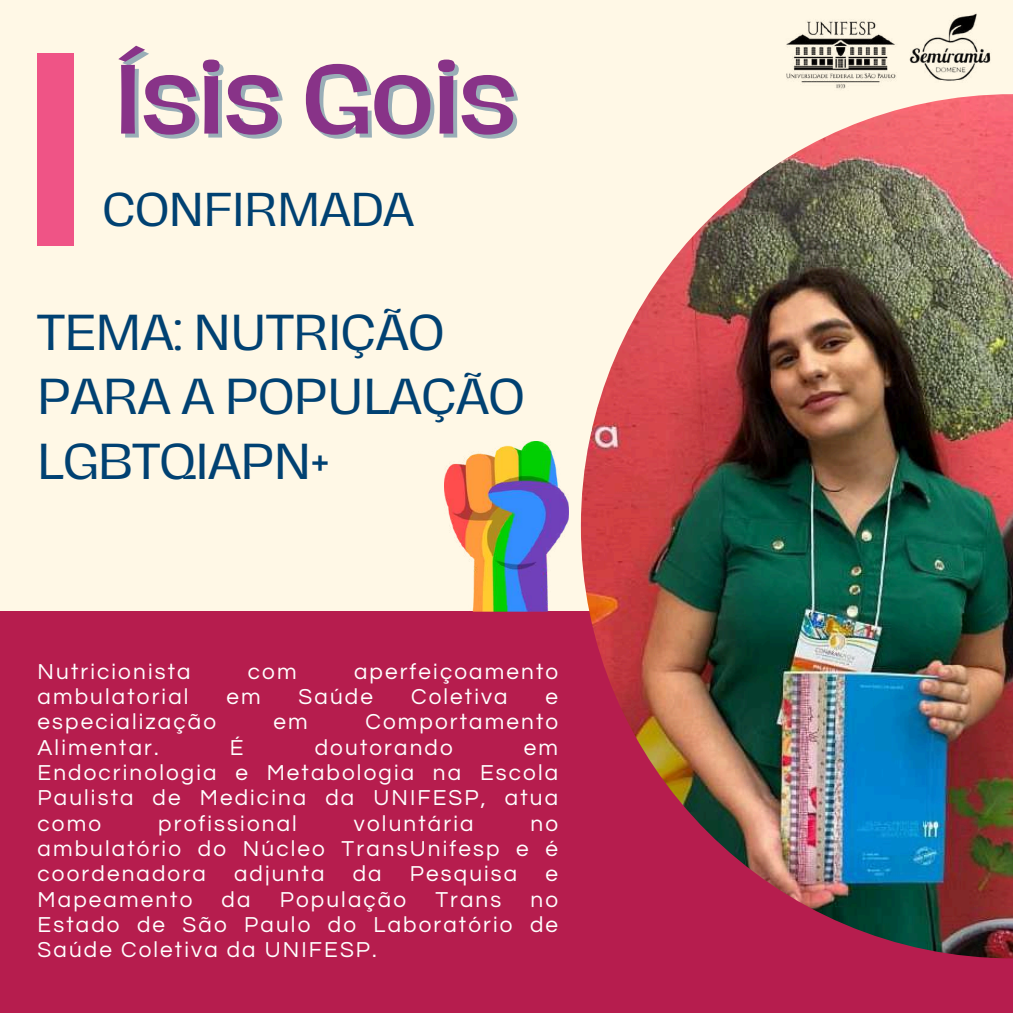
<style>
.page{position:relative;width:1013px;height:1013px;background:#fff}
.page>*{position:absolute;margin:0;border:0;box-sizing:border-box;transform-origin:0 0}
.t1{font:500 90px "Hagrid";color:#838}
.t2{font:46.25px/64.8px "Hagrid";color:#004172}
.t3{font:43.5px "Hagrid";color:#004172}
.t4{font:22.5px/25.2px "Questrial";letter-spacing:.095em;color:#fff;text-align:justify}
</style>
<div class="page">
<div style="left:0;top:0;width:1012px;height:1012px;background:#fff8e6"></div>
<div style="left:0;top:611px;width:1012px;height:401px;background:#b61d4e"></div>
<img style="left:581px;top:94px;width:431px;height:864px">
<div style="left:38px;top:53px;width:36px;height:193px;background:#ef5486"></div>
<img style="left:909px;top:13px;width:82px;height:68px">
<img style="left:786px;top:20px;width:110px;height:69px">
<img style="left:444px;top:441px;width:124px;height:170px">
<h1 class="t1" style="left:114px;top:56px;width:403px">ÍSIS GOIS</h1>
<h3 class="t3" style="left:103px;top:189px;width:312px">CONFIRMADA</h3>
<h2 class="t2" style="left:38px;top:301px;width:488px">TEMA: NUTRIÇÃO<br>PARA A POPULAÇÃO<br>LGBTQIAPN+</h2>
<p class="t4" style="left:38px;top:659px;width:154px">Nutricionista</p>
<p class="t4" style="left:248px;top:659px;width:50px">com</p>
<p class="t4" style="left:354px;top:659px;width:206px">aperfeiçoamento</p>
<p class="t4" style="left:38px;top:684px;width:152px">ambulatorial</p>
<p class="t4" style="left:226px;top:684px;width:36px">em</p>
<p class="t4" style="left:298px;top:684px;width:76px">Saúde</p>
<p class="t4" style="left:411px;top:684px;width:98px">Coletiva</p>
<p class="t4" style="left:545px;top:684px;width:14px">e</p>
<p class="t4" style="left:38px;top:710px;width:180px">especialização</p>
<p class="t4" style="left:274px;top:710px;width:36px">em</p>
<p class="t4" style="left:365px;top:710px;width:194px">Comportamento</p>
<p class="t4" style="left:38px;top:735px;width:123px">Alimentar.</p>
<p class="t4" style="left:230px;top:735px;width:15px">É</p>
<p class="t4" style="left:315px;top:735px;width:139px">doutorando</p>
<p class="t4" style="left:38px;top:735px;width:522px;text-indent:486px">em Endocrinologia e Metabologia na Escola Paulista de Medicina da UNIFESP, atua como</p>
<p class="t4" style="left:158px;top:811px;width:140px">profissional</p>
<p class="t4" style="left:354px;top:811px;width:121px">voluntária</p>
<p class="t4" style="left:38px;top:811px;width:522px;text-indent:493px">no ambulatório do Núcleo TransUnifesp e é coordenadora</p>
<p class="t4" style="left:234px;top:862px;width:92px">adjunta</p>
<p class="t4" style="left:353px;top:862px;width:30px">da</p>
<p class="t4" style="left:410px;top:862px;width:109px">Pesquisa</p>
<p class="t4" style="left:545px;top:862px;width:14px">e</p>
<p class="t4" style="left:38px;top:887px;width:156px">Mapeamento</p>
<p class="t4" style="left:222px;top:887px;width:30px">da</p>
<p class="t4" style="left:280px;top:887px;width:128px">População</p>
<p class="t4" style="left:435px;top:887px;width:67px">Trans</p>
<p class="t4" style="left:38px;top:887px;width:522px;text-indent:493px">no Estado de São Paulo do Laboratório de Saúde Coletiva da UNIFESP.</p>
</div>
